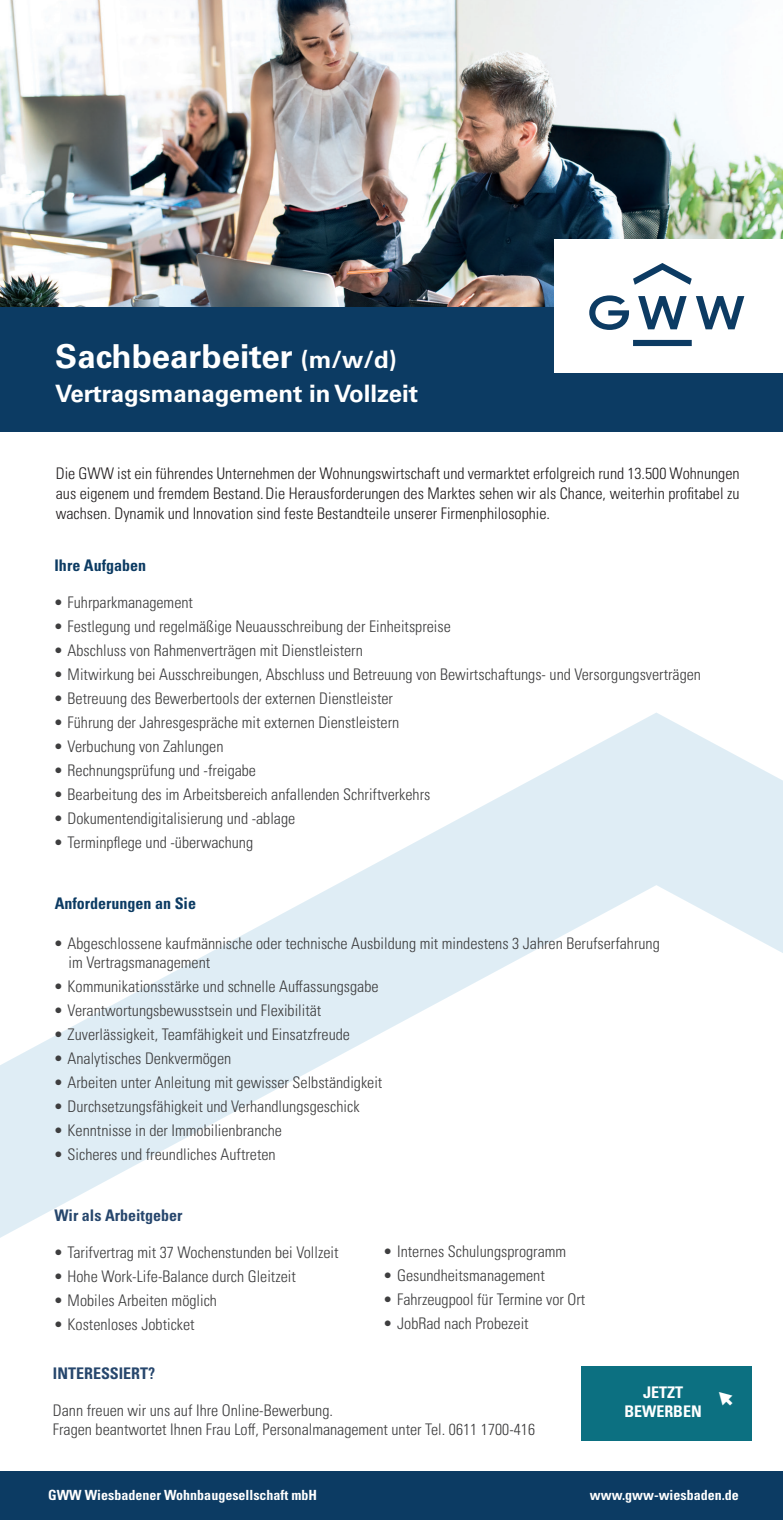
<style>
.page{position:relative;width:783px;height:1520px;background:#fff}
.page>*{position:absolute;margin:0;border:0;box-sizing:border-box;transform-origin:0 0}
.t1{font:700 33px "Univers LT Pro 65";color:#fff}
.t2{font:700 24px "Univers LT Pro 65";color:#fff}
.t3{font:300 condensed 16px/19.2px "Univers LT Pro";color:#3e3e3f}
.t4{font:300 condensed 16px/20px "Univers LT Pro";color:#231f20;text-align:justify}
.t5{font:700 condensed 16px "Univers LT Pro";color:#0c3b63}
.t6{font:700 condensed 16px "Univers LT Pro";color:#27476d}
.t7{font:700 condensed 16px/19.2px "Univers LT Pro";color:#fff;text-align:center}
.t8{font:700 condensed 14px "Univers LT Pro";color:#fff}
.s1{font-size:24px}
</style>
<div class="page">
<svg style="left:0;top:713px;width:782px;height:524px"></svg>
<div style="left:0;top:1471px;width:782px;height:48px;background:#0c3b63"></div>
<img style="left:0;top:0;width:782px;height:307px">
<div style="left:0;top:307px;width:782px;height:125px;background:#0c3b63"></div>
<div style="left:554px;top:239px;width:228px;height:134px;background:#fff"></div>
<svg style="left:696px;top:296px;width:48px;height:33px"></svg>
<svg style="left:589px;top:295px;width:40px;height:35px"></svg>
<svg style="left:638px;top:296px;width:48px;height:33px"></svg>
<div style="left:633px;top:340px;width:58px;height:6px;background:#0c3b63"></div>
<svg style="left:633px;top:263px;width:58px;height:22px"></svg>
<div style="left:581px;top:1365px;width:170px;height:75px;background:#0c7081"></div>
<h1 class="t1" style="left:55px;top:333px;width:343px">Sachbearbeiter <span class="s1">(m/w/d)</span></h1>
<h2 class="t2" style="left:55px;top:376px;width:364px">Vertragsmanagement in Vollzeit</h2>
<p class="t4" style="left:56px;top:462px;width:685px">Die GWW ist ein führendes Unternehmen der Wohnungswirtschaft und vermarktet erfolgreich rund 13.500 Wohnungen aus eigenem und fremdem Bestand.Die Herausforderungen des Marktes sehen wir als Chance, weiterhin profitabel zu wachsen. Dynamik und Innovation sind feste Bestandteile unserer Firmenphilosophie.</p>
<p class="t5" style="left:54px;top:555px;width:93px">Ihre Aufgaben</p>
<p class="t3" style="left:54px;top:592px;width:140px">• Fuhrparkmanagement</p>
<p class="t3" style="left:54px;top:616px;width:398px">• Festlegung und regelmäßige Neuausschreibung der Einheitspreise</p>
<p class="t3" style="left:54px;top:640px;width:310px">• Abschluss von Rahmenverträgen mit Dienstleistern</p>
<p class="t3" style="left:54px;top:664px;width:648px">• Mitwirkung bei Ausschreibungen, Abschluss und Betreuung von Bewirtschaftungs- und Versorgungsverträgen</p>
<p class="t3" style="left:54px;top:688px;width:340px">• Betreuung des Bewerbertools der externen Dienstleister</p>
<p class="t3" style="left:54px;top:712px;width:346px">• Führung der Jahresgespräche mit externen Dienstleistern</p>
<p class="t3" style="left:54px;top:736px;width:170px">• Verbuchung von Zahlungen</p>
<p class="t3" style="left:54px;top:760px;width:203px">• Rechnungsprüfung und -freigabe</p>
<p class="t3" style="left:54px;top:784px;width:377px">• Bearbeitung des im Arbeitsbereich anfallenden Schriftverkehrs</p>
<p class="t3" style="left:54px;top:808px;width:242px">• Dokumentendigitalisierung und -ablage</p>
<p class="t3" style="left:54px;top:832px;width:200px">• Terminpflege und -überwachung</p>
<p class="t5" style="left:55px;top:893px;width:143px">Anforderungen an Sie</p>
<p class="t3" style="left:69px;top:932px;width:592px;text-indent:-14px">• Abgeschlossene kaufmännische oder technische Ausbildung mit mindestens 3 Jahren Berufserfahrung im Vertragsmanagement</p>
<p class="t3" style="left:54px;top:976px;width:325px">• Kommunikationsstärke und schnelle Auffassungsgabe</p>
<p class="t3" style="left:54px;top:1000px;width:268px">• Verantwortungsbewusstsein und Flexibilität</p>
<p class="t3" style="left:54px;top:1024px;width:297px">• Zuverlässigkeit, Teamfähigkeit und Einsatzfreude</p>
<p class="t3" style="left:54px;top:1048px;width:178px">• Analytisches Denkvermögen</p>
<p class="t3" style="left:54px;top:1072px;width:329px">• Arbeiten unter Anleitung mit gewisser Selbständigkeit</p>
<p class="t3" style="left:54px;top:1096px;width:306px">• Durchsetzungsfähigkeit und Verhandlungsgeschick</p>
<p class="t3" style="left:54px;top:1120px;width:229px">• Kenntnisse in der Immobilienbranche</p>
<p class="t3" style="left:54px;top:1144px;width:223px">• Sicheres und freundliches Auftreten</p>
<p class="t6" style="left:54px;top:1205px;width:129px">Wir als Arbeitgeber</p>
<p class="t3" style="left:54px;top:1242px;width:285px">• Tarifvertrag mit 37 Wochenstunden bei Vollzeit</p>
<p class="t3" style="left:54px;top:1266px;width:243px">• Hohe Work-Life-Balance durch Gleitzeit</p>
<p class="t3" style="left:54px;top:1290px;width:164px">• Mobiles Arbeiten möglich</p>
<p class="t3" style="left:54px;top:1314px;width:142px">• Kostenloses Jobticket</p>
<p class="t3" style="left:384px;top:1241px;width:184px">• Internes Schulungsprogramm</p>
<p class="t3" style="left:384px;top:1265px;width:162px">• Gesundheitsmanagement</p>
<p class="t3" style="left:384px;top:1289px;width:203px">• Fahrzeugpool für Termine vor Ort</p>
<p class="t3" style="left:384px;top:1313px;width:146px">• JobRad nach Probezeit</p>
<p class="t6" style="left:53px;top:1363px;width:104px">INTERESSIERT?</p>
<p class="t3" style="left:53px;top:1399px;width:483px">Dann freuen wir uns auf Ihre Online-Bewerbung.<br>Fragen beantwortet Ihnen Frau Loff, Personalmanagement unter Tel. 0611 1700-416</p>
<p class="t7" style="left:624px;top:1382px;width:79px">JETZT<br>BEWERBEN</p>
<p class="t8" style="left:48px;top:1486px;width:270px">GWW Wiesbadener Wohnbaugesellschaft mbH</p>
<p class="t8" style="left:589px;top:1486px;width:150px">www.gww-wiesbaden.de</p>
</div>
